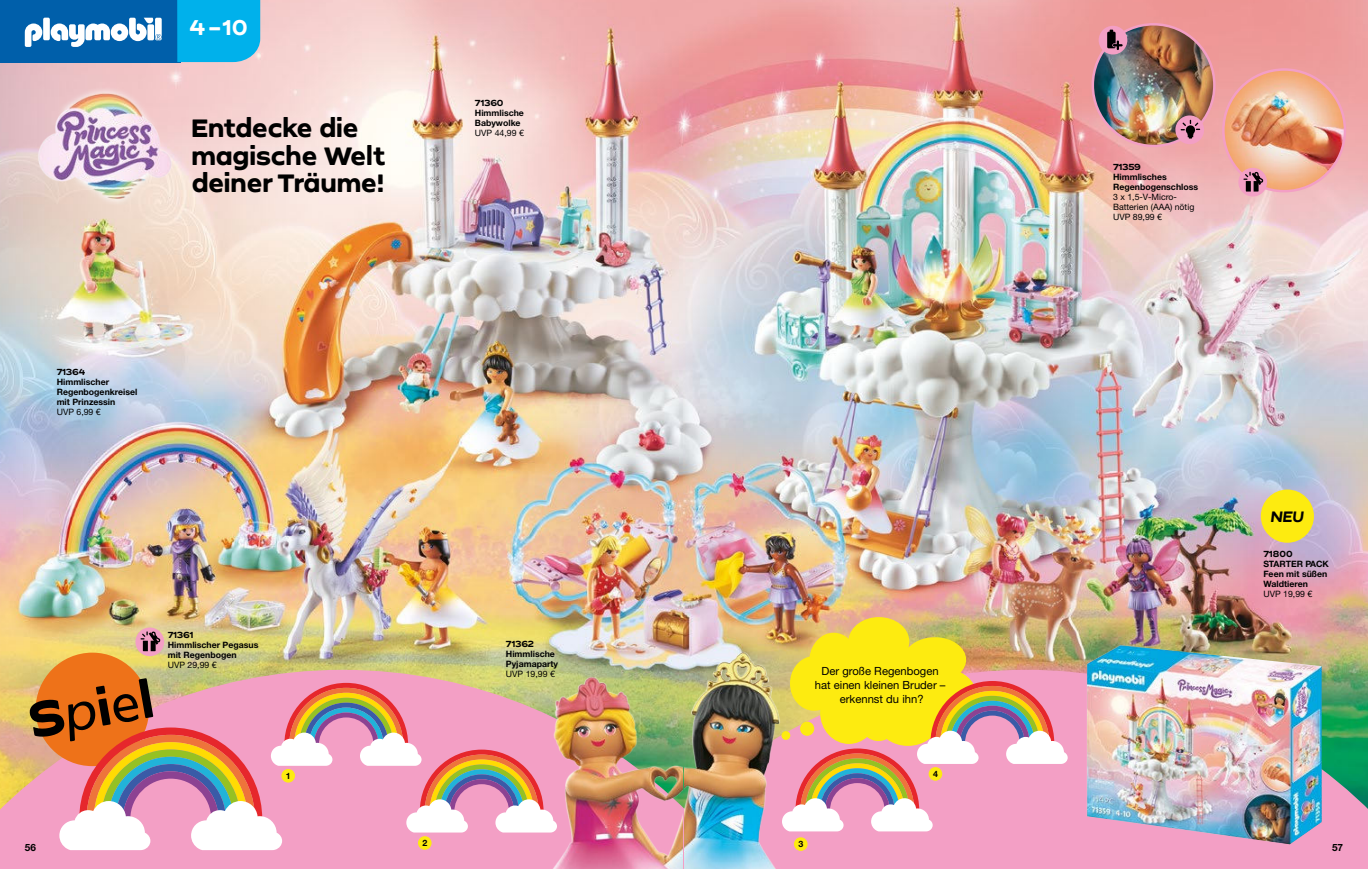
<style>
.page{position:relative;width:1368px;height:869px;background:#fff}
.page>*{position:absolute;margin:0;border:0;box-sizing:border-box;transform-origin:0 0}
.t1{font:800 49.12px "Byrd";color:#000}
.t2{font:800 25px/27.5px "Byrd";letter-spacing:-.02em;color:#000}
.t3{font:700 21.25px "Byrd";color:#fff}
.t4{font:italic 700 15px "Byrd";color:#000}
.t5{font:11.25px/13.8px "Helvetica Neue World 55 Roman";color:#000;text-align:center}
.t6{font:700 10px "Helvetica Neue World 75";color:#000}
.t7{font:700 8.75px/10px "Helvetica Neue World 75";color:#000}
.t8{font:8.75px/10px "Helvetica Neue World 55 Roman";color:#000}
.t9{font:700 8.75px "Byrd";letter-spacing:-.02em;color:#000}
.s1{font-weight:400;font-style:italic}
.s2{font-weight:400}
</style>
<div class="page">
<img style="left:0;top:0;width:1368px;height:669px">
<svg style="left:0;top:669px;width:59px;height:199px;background:#ebaf9a"></svg>
<div style="left:36px;top:652px;width:113px;height:113px;background:#ee7219;border-radius:50%"></div>
<img style="left:30px;top:86px;width:149px;height:121px">
<div style="left:0;top:0;width:181px;height:62px;background:#005faa"></div>
<svg style="left:25px;top:23px;width:17px;height:24px"></svg>
<div style="left:43px;top:18px;width:7px;height:22px;background:#fff;border-radius:2px"></div>
<svg style="left:51px;top:18px;width:111px;height:29px"></svg>
<div style="left:177px;top:0;width:83px;height:62px;background:#00b1eb"></div>
<svg style="left:1067px;top:669px;width:301px;height:199px;background:#b79ea6"></svg>
<img style="left:1093px;top:24px;width:121px;height:122px;border-radius:61px">
<div style="left:1091px;top:23px;width:124px;height:124px;border:2px solid #f39fc5;border-radius:50%"></div>
<img style="left:1087px;top:644px;width:235px;height:200px">
<img style="left:1223px;top:69px;width:122px;height:122px;border-radius:61px">
<div style="left:1222px;top:68px;width:124px;height:124px;border:2px solid #f39fc5;border-radius:50%"></div>
<div style="left:1238px;top:168px;width:29px;height:28px;background:#f39fc5;border-radius:50%"></div>
<svg style="left:1243px;top:172px;width:20px;height:19px"></svg>
<div style="left:1175px;top:115px;width:29px;height:29px;background:#f39fc5;border-radius:50%"></div>
<svg style="left:1180px;top:120px;width:20px;height:18px"></svg>
<div style="left:1098px;top:26px;width:29px;height:28px;background:#f39fc5;border-radius:50%"></div>
<svg style="left:1107px;top:30px;width:15px;height:20px"></svg>
<div style="left:1261px;top:489px;width:53px;height:53px;background:#fdeb10;border-radius:50%"></div>
<img style="left:59px;top:616px;width:1008px;height:253px">
<h3 class="t3" style="left:190px;top:18px;width:60px">4 – 10</h3>
<h2 class="t2" style="left:191px;top:116px;width:196px">Entdecke die magische Welt deiner Träume!</h2>
<p class="t9" style="left:57px;top:368px;width:30px">71364</p>
<p class="t7" style="left:57px;top:377px;width:82px">Himmlischer<br>Regenbogenkreisel mit Prinzessin</p>
<p class="t8" style="left:57px;top:407px;width:46px">UVP 6,99 €</p>
<p class="t9" style="left:475px;top:99px;width:30px">71360</p>
<p class="t7" style="left:475px;top:109px;width:51px">Himmlische<br>Babywolke</p>
<p class="t8" style="left:475px;top:129px;width:50px">UVP 44,99 €</p>
<h1 class="t1" style="left:25px;top:699px;width:128px;rotate:-10deg">S<span class="s1">p</span>i<span class="s2">e</span>l</h1>
<p class="t9" style="left:168px;top:631px;width:27px">71361</p>
<p class="t7" style="left:168px;top:640px;width:92px">Himmlischer Pegasus mit Regenbogen</p>
<p class="t8" style="left:168px;top:660px;width:50px">UVP 29,99 €</p>
<p class="t6" style="left:25px;top:843px;width:13px">56</p>
<p class="t7" style="left:286px;top:771px;width:6px">1</p>
<p class="t7" style="left:422px;top:838px;width:6px">2</p>
<p class="t9" style="left:506px;top:640px;width:30px">71362</p>
<p class="t7" style="left:506px;top:649px;width:54px">Himmlische<br>Pyjamaparty</p>
<p class="t8" style="left:506px;top:669px;width:50px">UVP 19,99 €</p>
<p class="t5" style="left:815px;top:665px;width:132px">Der große Regenbogen hat einen kleinen Bruder – erkennst du ihn?</p>
<p class="t7" style="left:798px;top:839px;width:6px">3</p>
<p class="t7" style="left:933px;top:769px;width:6px">4</p>
<p class="t9" style="left:1113px;top:163px;width:29px">71359</p>
<p class="t7" style="left:1113px;top:173px;width:87px">Himmlisches<br>Regenbogenschloss</p>
<p class="t8" style="left:1113px;top:193px;width:83px">3 x 1,5-V-Micro-<br>Batterien (AAA) nötig<br>UVP 89,99 €</p>
<h3 class="t4" style="left:1271px;top:510px;width:35px">NEU</h3>
<p class="t9" style="left:1263px;top:550px;width:31px">71800</p>
<p class="t7" style="left:1263px;top:559px;width:67px">STARTER PACK<br>Feen mit süßen<br>Waldtieren</p>
<p class="t8" style="left:1263px;top:589px;width:50px">UVP 19,99 €</p>
<p class="t6" style="left:1332px;top:843px;width:13px">57</p>
</div>
